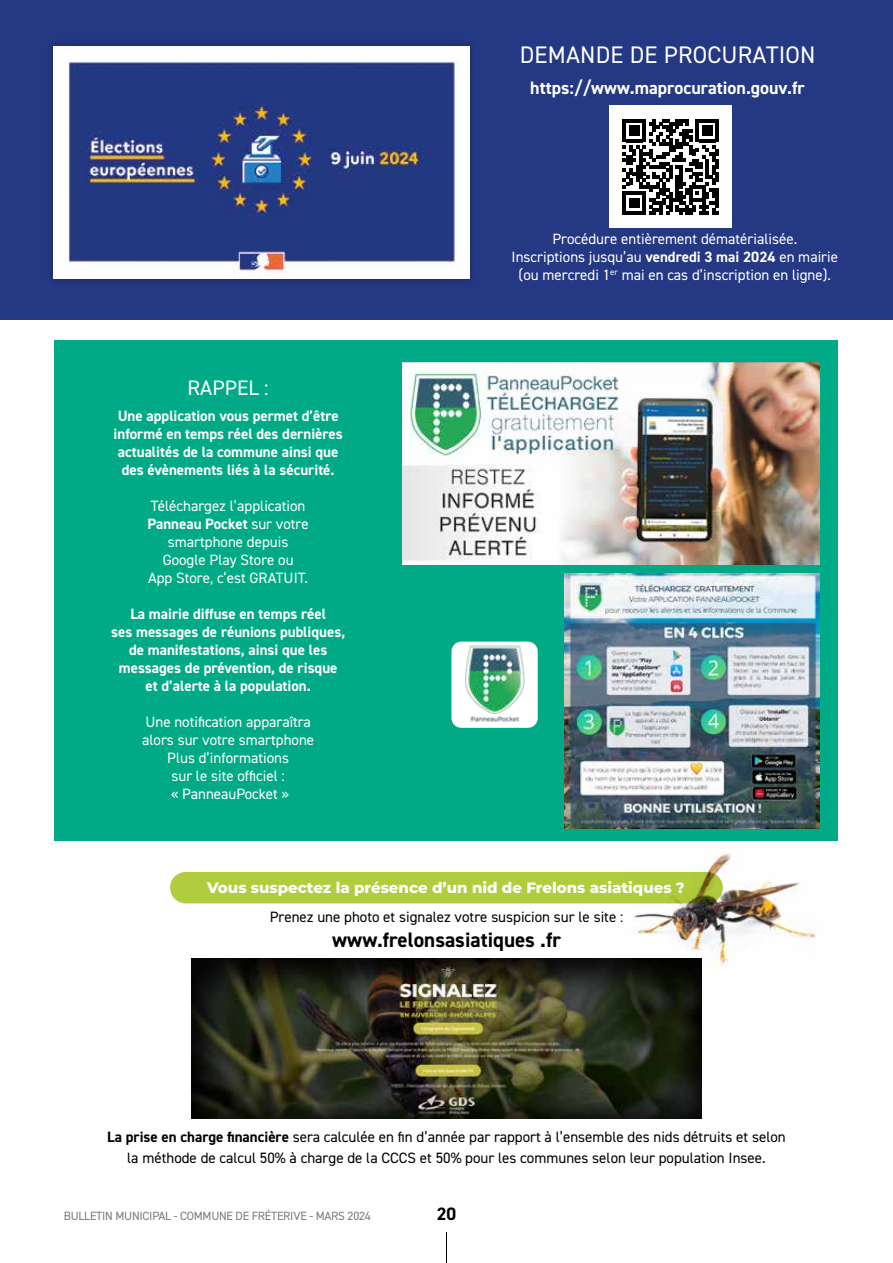
<style>
.page{position:relative;width:893px;height:1263px;background:#fff}
.page>*{position:absolute;margin:0;border:0;box-sizing:border-box;transform-origin:0 0}
.t1{font:24px "DIN2014";letter-spacing:.01em;color:#fff}
.t2{font:700 21px "DIN2014";color:#000}
.t3{font:21px "DIN2014";color:#fff}
.t4{font:700 18px "DIN2014";color:#fff}
.t5{font:700 18px "DIN2014";color:#000}
.t6{font:15px/18px "DIN2014";color:#fff;text-align:center}
.t7{font:700 15px/18px "DIN2014";color:#fff;text-align:center}
.t8{font:15px/21px "DIN2014";color:#000;text-align:center}
.t9{font:800 15px "Montserrat";color:#fff}
.t10{font:12px "DIN2014";letter-spacing:-.02em;color:#7c7b7b}
.s1{font-weight:700}
</style>
<div class="page">
<hr style="left:446px;top:1232px;width:1px;height:31px;background:#000">
<div style="left:0;top:0;width:893px;height:320px;background:#243883"></div>
<div style="left:47px;top:40px;width:429px;height:246px;background:#000;opacity:.3"></div>
<img style="left:54px;top:47px;width:415px;height:232px">
<div style="left:609px;top:106px;width:123px;height:122px;background:#fff"></div>
<svg style="left:623px;top:119px;width:96px;height:96px"></svg>
<div style="left:55px;top:340px;width:783px;height:500px;background:#00aa86"></div>
<img style="left:403px;top:362px;width:417px;height:202px">
<img style="left:565px;top:573px;width:255px;height:255px">
<img style="left:451px;top:642px;width:87px;height:86px">
<img style="left:191px;top:959px;width:511px;height:160px">
<div style="left:170px;top:872px;width:553px;height:31px;background:#b1cc3d;border-radius:16px"></div>
<img style="left:625px;top:853px;width:191px;height:115px">
<h1 class="t1" style="left:520px;top:40px;width:297px">DEMANDE DE PROCURATION</h1>
<p class="t4" style="left:530px;top:75px;width:276px">https://www.maprocuration.gouv.fr</p>
<h2 class="t3" style="left:188px;top:375px;width:83px">RAPPEL :</h2>
<p class="t7" style="left:114px;top:407px;width:231px">Une application vous permet d’être informé en temps réel des dernières actualités de la commune ainsi que des évènements liés à la sécurité.</p>
<p class="t6" style="left:147px;top:497px;width:163px">Téléchargez l’application<br><span class="s1">Panneau Pocket</span> sur votre smartphone depuis<br>Google Play Store ou<br>App Store, c’est GRATUIT.</p>
<p class="t7" style="left:111px;top:605px;width:236px">La mairie diffuse en temps réel<br>ses messages de réunions publiques, de manifestations, ainsi que les messages de prévention, de risque et d’alerte à la population.</p>
<p class="t6" style="left:142px;top:713px;width:174px">Une notification apparaîtra alors sur votre smartphone<br>Plus d’informations<br>sur le site officiel :<br>« PanneauPocket »</p>
<p class="t6" style="left:512px;top:229px;width:328px">Procédure entièrement dématérialisée.<br>Inscriptions jusqu’au <span class="s1">vendredi 3 mai 2024</span> en mairie (ou mercredi 1<sup>er</sup> mai en cas d’inscription en ligne).</p>
<p class="t9" style="left:207px;top:876px;width:479px">Vous suspectez la présence d’un nid de Frelons asiatiques ?</p>
<p class="t8" style="left:270px;top:906px;width:355px">Prenez une photo et signalez votre suspicion sur le site :</p>
<h2 class="t2" style="left:332px;top:926px;width:230px">www.frelonsasiatiques .fr</h2>
<p class="t8" style="left:107px;top:1126px;width:680px"><span class="s1">La prise en charge financière</span> sera calculée en fin d’année par rapport à l’ensemble des nids détruits et selon la méthode de calcul 50% à charge de la CCCS et 50% pour les communes selon leur population Insee.</p>
<p class="t10" style="left:64px;top:1208px;width:309px">BULLETIN MUNICIPAL - COMMUNE DE FRÉTERIVE - MARS 2024</p>
<p class="t5" style="left:437px;top:1201px;width:21px">20</p>
</div>
